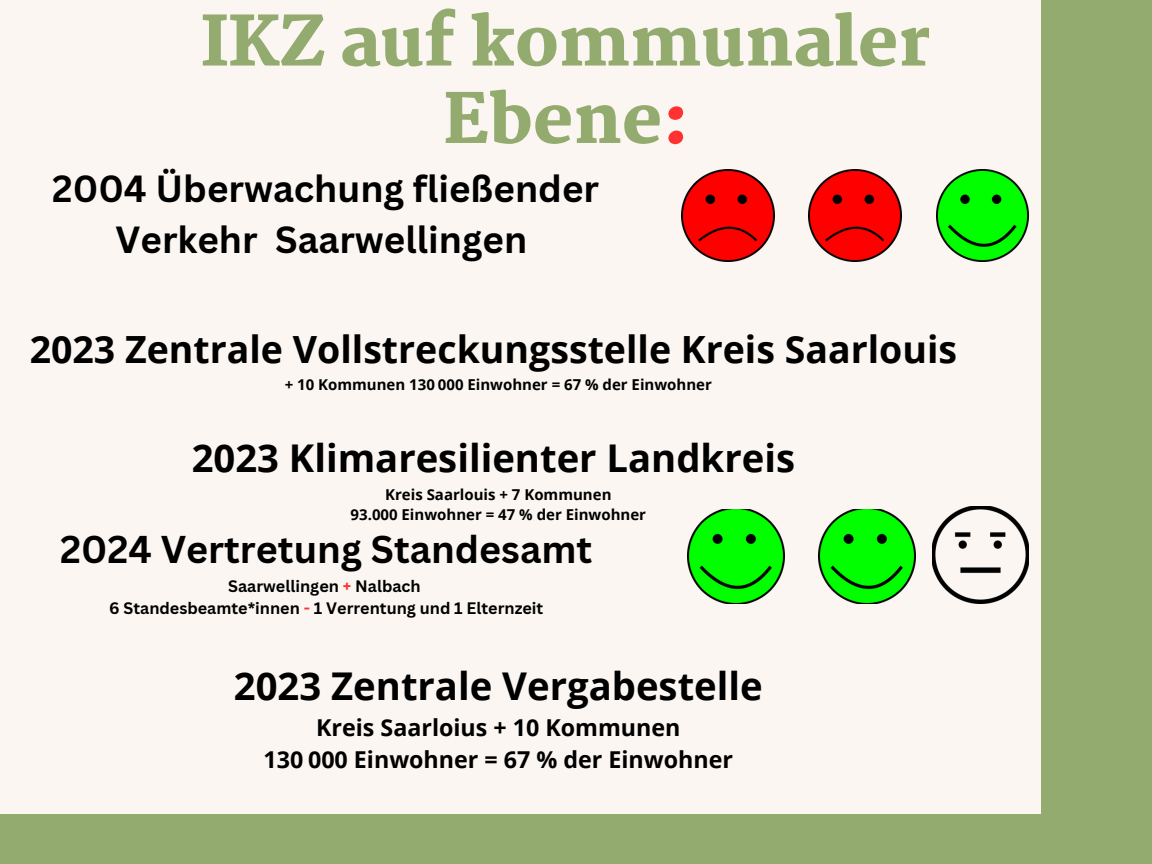
<style>
.page{position:relative;width:1152px;height:864px;background:#94ab6f}
.page>*{position:absolute;margin:0;border:0;box-sizing:border-box;transform-origin:0 0}
.t1{font:800 67.35px/77.4px "Martel";color:#94ab6f;text-align:center}
.t2{font:700 38.25px "Open Sans";color:#000}
.t3{font:700 37.65px "Canva Sans";color:#000}
.t4{font:700 37.5px "Open Sans";color:#000}
.t5{font:700 36.75px/51.3px "Canva Sans";color:#000;text-align:center}
.t6{font:700 23.25px/31.5px "Open Sans";color:#000;text-align:center}
.t7{font:700 16.2px "Canva Sans";color:#000}
.t8{font:700 15px "Open Sans";color:#000}
.s1{color:#ff3131}
</style>
<div class="page">
<div style="left:0;top:0;width:1040px;height:814px;background:#fbf6f1"></div>
<img style="left:688px;top:509px;width:97px;height:95px">
<img style="left:819px;top:509px;width:97px;height:95px">
<img style="left:932px;top:507px;width:96px;height:96px">
<img style="left:682px;top:169px;width:92px;height:93px">
<img style="left:936px;top:169px;width:92px;height:93px">
<img style="left:809px;top:169px;width:92px;height:93px">
<p class="t1" style="left:201px;top:4px;width:731px">IKZ auf kommunaler<br>Ebene<span class="s1">:</span></p>
<p class="t5" style="left:52px;top:162px;width:548px">2004 Überwachung fließender<br>Verkehr Saarwellingen</p>
<h2 class="t4" style="left:30px;top:323px;width:929px">2023 Zentrale Vollstreckungsstelle Kreis Saarlouis</h2>
<h2 class="t8" style="left:285px;top:374px;width:429px">+ 10 Kommunen 130 000 Einwohner = 67 % der Einwohner</h2>
<p class="t2" style="left:192px;top:431px;width:605px">2023 Klimaresilienter Landkreis</p>
<p class="t8" style="left:385px;top:484px;width:228px">Kreis Saarlouis + 7 Kommunen</p>
<p class="t8" style="left:351px;top:504px;width:297px">93.000 Einwohner = 47 % der Einwohner</p>
<p class="t3" style="left:60px;top:523px;width:534px">2024 Vertretung Standesamt</p>
<p class="t7" style="left:228px;top:575px;width:194px">Saarwellingen <span class="s1">+</span> Nalbach</p>
<p class="t7" style="left:109px;top:597px;width:436px">6 Standesbeamte*innen <span class="s1">-</span> 1 Verrentung und 1 Elternzeit</p>
<h3 class="t2" style="left:234px;top:659px;width:530px">2023 Zentrale Vergabestelle</h3>
<h3 class="t6" style="left:264px;top:712px;width:471px">Kreis Saarloius + 10 Kommunen<br>130 000 Einwohner = 67 % der Einwohner</h3>
</div>
